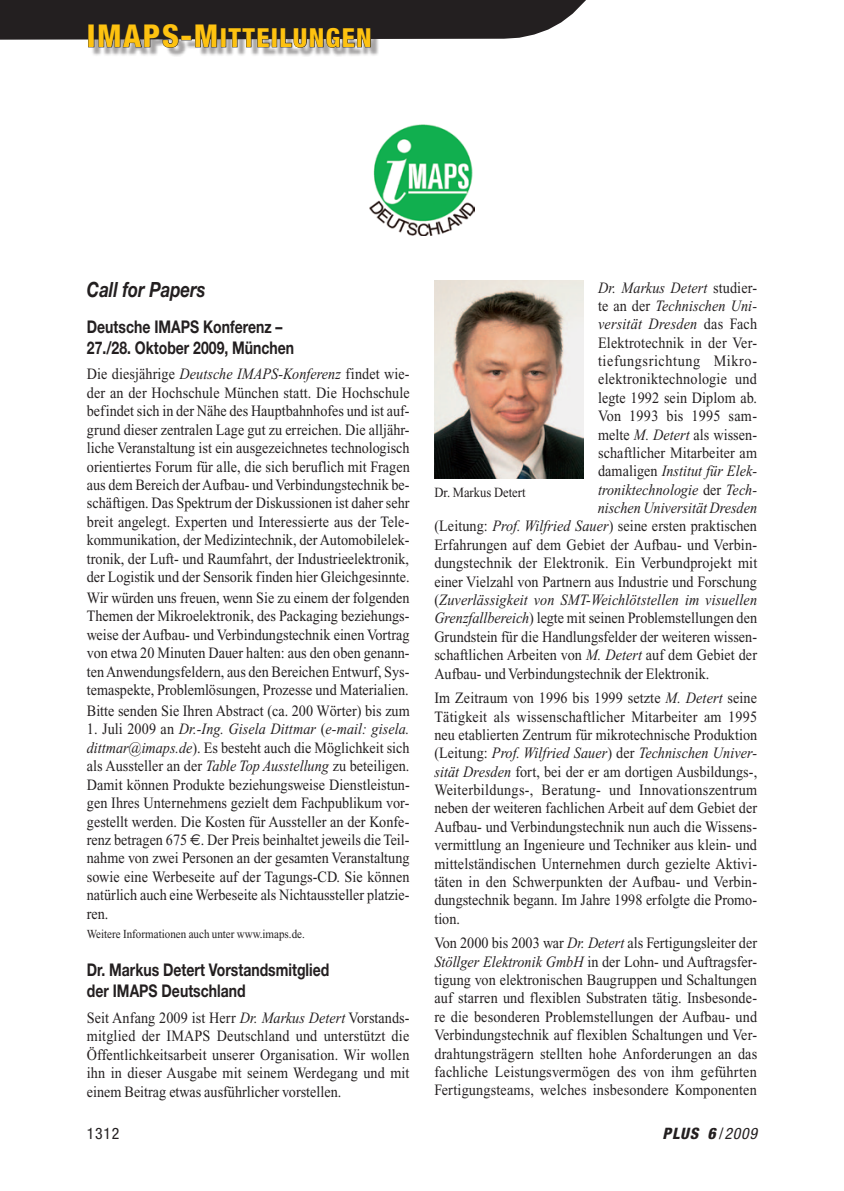
<style>
.page{position:relative;width:844px;height:1191px;background:#fff}
.page>*{position:absolute;margin:0;border:0;box-sizing:border-box;transform-origin:0 0}
.t1{font:800 condensed 26.25px "Helvetica Neue";letter-spacing:.05em;color:#fec210}
._01_12_Titel{font:italic 700 21px "Helvetica Neue";color:#231f20;scale:.8 1}
._01_10_Untertitel{font:700 17.5px/21px "Helvetica Neue";color:#231f20;scale:.8 1}
._05_09_Grute{font:15.75px/18.4px "Times New Roman";color:#231f20;text-align:justify;scale:.9 1}
._05_09_Grute-2{font:italic 15.75px "Times New Roman";letter-spacing:.01em;color:#231f20;scale:.9 1}
._05_09_Grute-3{font:15.75px "Times New Roman";letter-spacing:.02em;color:#231f20;scale:.9 1}
._05_09_Grute-4{font:15.75px "Times New Roman";letter-spacing:.045em;color:#231f20;scale:.9 1}
.Seitenzahl{font:italic 800 condensed 15.75px "Helvetica Neue";color:#231f20}
.Seitenzahl-2{font:condensed 15.75px "Helvetica Neue";color:#231f20}
._06_08_BUZ{font:14px "Times New Roman";color:#231f20;scale:.9 1}
._07_07_Info_Grute{font:12.25px "Times New Roman";color:#231f20;scale:.9 1}
.s1{font-size:31.5px}
.s2{font-style:italic}
.s3{font-family:"Euro Sans"}
.s4{font-style:normal}
.s5{font-weight:400;font-style:normal}
.s6{font-weight:400}
</style>
<div class="page">
<div style="left:91px;top:27px;width:289px;height:30px;background:#231f20;opacity:.4"></div>
<svg style="left:0;top:0;width:586px;height:51px"></svg>
<img style="left:370px;top:124px;width:104px;height:112px">
<img style="left:434px;top:280px;width:149px;height:199px">
<h1 class="t1" style="left:87px;top:21px;width:286px"><span class="s1">IMAPS-M</span>ITTEILUNGEN</h1>
<p class="_01_12_Titel" style="left:87px;top:276px;width:150px">Call for Papers</p>
<p class="_01_10_Untertitel" style="left:87px;top:315px;width:261px">Deutsche IMAPS Konferenz –<br>27./28. Oktober 2009, München</p>
<p class="_05_09_Grute" style="left:87px;top:365px;width:360px">Die diesjährige <span class="s2">Deutsche IMAPS-Konferenz</span> findet wie&shy;der an der Hochschule München statt. Die Hochschule befindet sich in der Nähe des Hauptbahnhofes und ist auf&shy;grund dieser zentralen Lage gut zu erreichen. Die alljähr&shy;liche Veranstaltung ist ein ausgezeichnetes technologisch orientiertes Forum für alle, die sich beruflich mit Fragen aus dem Bereich der Aufbau- und Verbindungstechnik be&shy;schäftigen. Das Spektrum der Diskussionen ist daher sehr breit angelegt. Experten und Interessierte aus der Tele&shy;kommunikation, der Medizintechnik, der Automobilelek&shy;tronik, der Luft- und Raumfahrt, der Industrieelektronik, der Logistik und der Sensorik finden hier Gleichgesinnte.</p>
<p class="_05_09_Grute" style="left:87px;top:588px;width:360px">Wir würden uns freuen, wenn Sie zu einem der folgenden Themen der Mikroelektronik, des Packaging beziehungs&shy;weise der Aufbau- und Verbindungstechnik einen Vortrag von etwa 20 Minuten Dauer halten: aus den oben genann&shy;ten Anwendungsfeldern, aus den Bereichen Entwurf, Sys&shy;temaspekte, Problemlösungen, Prozesse und Materialien.</p>
<p class="_05_09_Grute" style="left:87px;top:701px;width:360px">Bitte senden Sie Ihren Abstract (ca. 200 Wörter) bis zum</p>
<p class="_05_09_Grute" style="left:87px;top:720px;width:360px">1. Juli 2009 an <span class="s2">Dr.-Ing. Gisela Dittmar</span> (<span class="s2">e-mail: gisela. dittmar@imaps.de</span>). Es besteht auch die Möglichkeit sich als Aussteller an der <span class="s2">Table Top Ausstellung</span> zu beteiligen.<br>Damit können Produkte beziehungsweise Dienstleistun&shy;gen Ihres Unternehmens gezielt dem Fachpublikum vor&shy;gestellt werden. Die Kosten für Aussteller an der Konfe&shy;renz betragen 675 <span class="s3">€</span>. Der Preis beinhaltet jeweils die Teil&shy;nahme von zwei Personen an der gesamten Veranstaltung sowie eine Werbeseite auf der Tagungs-CD. Sie können natürlich auch eine Werbeseite als Nichtaussteller platzie&shy;ren.</p>
<p class="_07_07_Info_Grute" style="left:87px;top:927px;width:244px">Weitere Informationen auch unter www.imaps.de.</p>
<p class="_01_10_Untertitel" style="left:87px;top:959px;width:304px">Dr. Markus Detert Vorstandsmitglied der IMAPS Deutschland</p>
<p class="_05_09_Grute" style="left:87px;top:1008px;width:360px">Seit Anfang 2009 ist Herr <span class="s2">Dr. Markus Detert</span> Vorstands&shy;mitglied der IMAPS Deutschland und unterstützt die Öffentlichkeitsarbeit unserer Organisation. Wir wollen ihn in dieser Ausgabe mit seinem Werdegang und mit einem Beitrag etwas ausführlicher vorstellen.</p>
<p class="_05_09_Grute-2" style="left:598px;top:279px;width:178px">Dr. Markus Detert <span class="s4">studier-</span></p>
<p class="_05_09_Grute-2" style="left:598px;top:297px;width:178px"><span class="s4">te an der</span> Technischen Uni-</p>
<p class="_05_09_Grute-2" style="left:598px;top:315px;width:178px">versität Dresden <span class="s4">das Fach</span></p>
<p class="_05_09_Grute" style="left:598px;top:333px;width:178px">Elektrotechnik in der Ver-</p>
<p class="_05_09_Grute-4" style="left:598px;top:352px;width:178px">tiefungsrichtung Mikro-</p>
<p class="_05_09_Grute-3" style="left:598px;top:370px;width:178px">elektroniktechnologie und</p>
<p class="_05_09_Grute" style="left:598px;top:388px;width:178px">legte 1992 sein Diplom ab.</p>
<p class="_05_09_Grute-3" style="left:598px;top:407px;width:178px">Von 1993 bis 1995 sam-</p>
<p class="_05_09_Grute" style="left:598px;top:425px;width:178px">melte <span class="s2">M. Detert</span> als wissen-</p>
<p class="_05_09_Grute" style="left:598px;top:443px;width:178px">schaftlicher Mitarbeiter am</p>
<p class="_05_09_Grute-2" style="left:598px;top:462px;width:178px"><span class="s4">damaligen</span> Institut für Elek-</p>
<p class="_05_09_Grute-2" style="left:598px;top:481px;width:178px">troniktechnologie <span class="s4">der</span> Tech-</p>
<p class="_05_09_Grute-2" style="left:597px;top:499px;width:178px">nischen Universität Dresden</p>
<p class="_05_09_Grute" style="left:434px;top:517px;width:360px">(Leitung: <span class="s2">Prof. Wilfried Sauer</span>) seine ersten praktischen</p>
<p class="_05_09_Grute" style="left:434px;top:535px;width:360px">Erfahrungen auf dem Gebiet der Aufbau- und Verbin-</p>
<p class="_05_09_Grute" style="left:434px;top:554px;width:360px">dungstechnik der Elektronik. Ein Verbundprojekt mit</p>
<p class="_05_09_Grute" style="left:434px;top:572px;width:360px">einer Vielzahl von Partnern aus Industrie und Forschung</p>
<p class="_05_09_Grute-2" style="left:434px;top:591px;width:360px"><span class="s4">(</span>Zuverlässigkeit von SMT-Weichlötstellen im visuellen</p>
<p class="_05_09_Grute" style="left:434px;top:609px;width:360px"><span class="s2">Grenzfallbereich</span>) legte mit seinen Problemstellungen den</p>
<p class="_05_09_Grute" style="left:434px;top:627px;width:360px">Grundstein für die Handlungsfelder der weiteren wissen-</p>
<p class="_05_09_Grute" style="left:434px;top:646px;width:360px">schaftlichen Arbeiten von <span class="s2">M. Detert</span> auf dem Gebiet der</p>
<p class="_05_09_Grute" style="left:434px;top:664px;width:307px">Aufbau- und Verbindungstechnik der Elektronik.</p>
<p class="_05_09_Grute" style="left:434px;top:688px;width:360px">Im Zeitraum von 1996 bis 1999 setzte <span class="s2">M. Detert</span> seine Tätigkeit als wissenschaftlicher Mitarbeiter am 1995 neu etablierten Zentrum für mikrotechnische Produktion (Leitung: <span class="s2">Prof. Wilfried Sauer</span>) der <span class="s2">Technischen Univer&shy;sität Dresden</span> fort, bei der er am dortigen Ausbildungs-, Weiterbildungs-, Beratung- und Innovationszentrum neben der weiteren fachlichen Arbeit auf dem Gebiet der Aufbau- und Verbindungstechnik nun auch die Wissens&shy;vermittlung an Ingenieure und Techniker aus klein- und mittelständischen Unternehmen durch gezielte Aktivi&shy;täten in den Schwerpunkten der Aufbau- und Verbin&shy;dungstechnik begann. Im Jahre 1998 erfolgte die Promo&shy;tion.</p>
<p class="_05_09_Grute" style="left:434px;top:934px;width:360px">Von 2000 bis 2003 war <span class="s2">Dr. Detert</span> als Fertigungsleiter der <span class="s2">Stöllger Elektronik GmbH</span> in der Lohn- und Auftragsfer&shy;tigung von elektronischen Baugruppen und Schaltungen auf starren und flexiblen Substraten tätig. Insbesonde&shy;re die besonderen Problemstellungen der Aufbau- und Verbindungstechnik auf flexiblen Schaltungen und Ver&shy;drahtungsträgern stellten hohe Anforderungen an das fachliche Leistungsvermögen des von ihm geführten Fertigungsteams, welches insbesondere Komponenten</p>
<p class="_06_08_BUZ" style="left:434px;top:485px;width:103px">Dr. Markus Detert</p>
<p class="Seitenzahl-2" style="left:87px;top:1124px;width:34px">1312</p>
<p class="Seitenzahl" style="left:662px;top:1123px;width:96px">PLUS 6 <span class="s5">/</span><span class="s6">2009</span></p>
</div>
